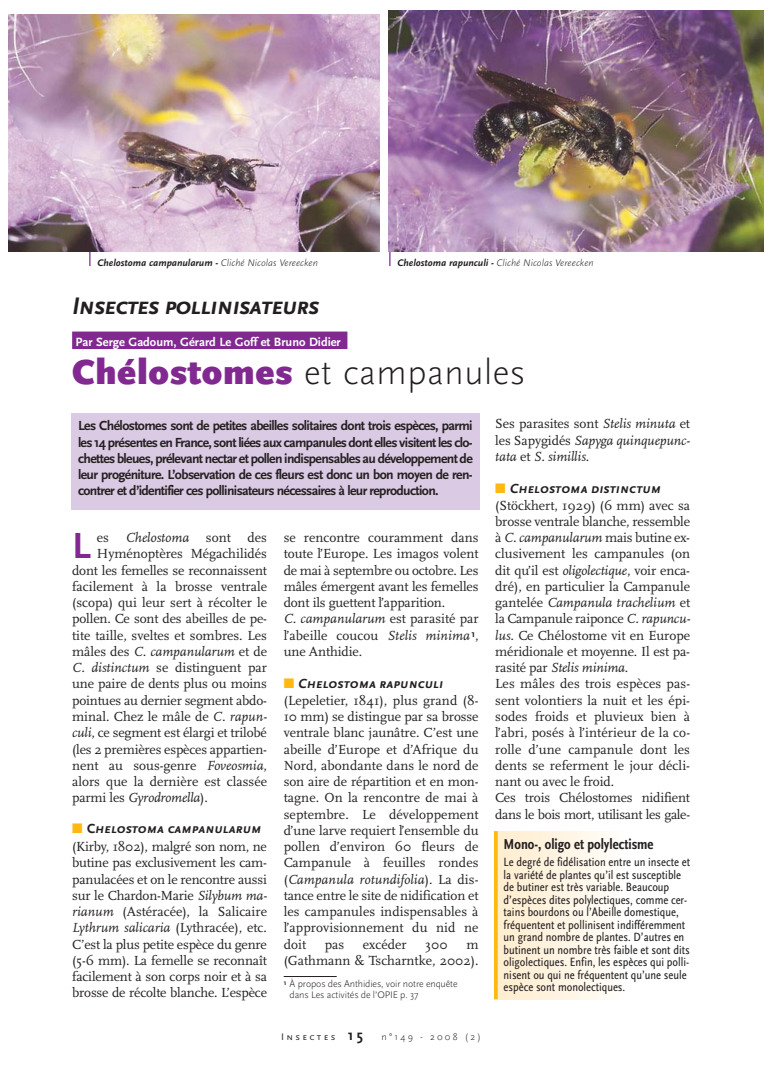
<style>
.page{position:relative;width:780px;height:1088px;background:#fff}
.page>*{position:absolute;margin:0;border:0;box-sizing:border-box;transform-origin:0 0}
.t1{font:700 37.88px "Scala Sans";color:#812990}
.t2{font:300 36.25px "Scala Sans";letter-spacing:.015em;color:#231f20}
.t3{font:italic 700 25px "Scala Sans Caps";letter-spacing:-.045em;color:#231f20}
.t4{font:700 condensed 15px "Scala Sans";color:#231f20}
.t5{font:13.75px/16.2px "Scala";color:#231f20;text-align:justify}
.t6{font:700 13.75px/16.2px "Scala Sans";letter-spacing:-.045em;color:#231f20;text-align:justify}
.t7{font:italic 13.75px/16.2px "Scala";letter-spacing:-.005em;color:#231f20;text-align:justify}
.t8{font:italic 700 13.75px "Scala Sans Caps";letter-spacing:-.005em;color:#231f20}
.t9{font:12.5px/12.5px "Scala Sans Regular Con";color:#231f20}
.t10{font:700 12.5px "Scala Sans";color:#fff}
.t11{font:300 10px/10px "Scala Sans";letter-spacing:-.01em;color:#231f20}
.t12{font:italic 700 10px "Scala Sans";color:#231f20}
.t13{font:italic 300 10px "Scala Sans";color:#231f20}
.s1{font-weight:300}
.s2{font-weight:700}
.s3{color:#812990}
.s4{font-weight:900;color:#812990}
.s5{font-style:normal}
.s6{font-style:italic}
.s7{color:#fdb912}
.s8{font-family:"Scala Sans Caps";font-weight:400}
.s9{font-weight:700;font-size:15px}
</style>
<div class="page">
<div style="left:72px;top:331px;width:275px;height:18px;background:#812990"></div>
<svg style="left:89px;top:252px;width:1px;height:14px"></svg>
<img style="left:9px;top:14px;width:370px;height:238px">
<div style="left:71px;top:413px;width:409px;height:96px;background:#dacae3"></div>
<svg style="left:389px;top:252px;width:1px;height:14px"></svg>
<div style="left:497px;top:831px;width:127px;height:168px;background:linear-gradient(to right,#ffedcd,#fffdfb)"></div>
<hr style="left:494px;top:831px;width:3px;height:168px;background:#fdb912">
<img style="left:389px;top:11px;width:374px;height:241px">
<hr style="left:284px;top:976px;width:53px;height:1px;background:#231f20">
<p class="t12" style="left:98px;top:258px;width:222px">Chelostoma campanularum - <span class="s1">Cliché Nicolas Vereecken</span></p>
<p class="t13" style="left:397px;top:258px;width:198px"><span class="s2">Chelostoma rapunculi -</span> Cliché Nicolas Vereecken</p>
<h3 class="t3" style="left:72px;top:291px;width:249px">Insectes pollinisateurs</h3>
<p class="t10" style="left:76px;top:336px;width:273px">Par Serge Gadoum, Gérard Le Goff et Bruno Didier <span class="s3">.</span></p>
<h2 class="t2" style="left:72px;top:357px;width:455px"><span class="s4">Chélostomes</span> et campanules</h2>
<p class="t6" style="left:78px;top:419px;width:396px">Les Chélostomes sont de petites abeilles solitaires dont trois espèces, parmi les 14 présentes en France, sont liées aux campanules dont elles visitent les clo&shy;chettes bleues, prélevant nectar et pollen indispensables au développement de leur progéniture. L’observation de ces fleurs est donc un bon moyen de ren&shy;contrer et d’identifier ces pollinisateurs nécessaires à leur reproduction.</p>
<h1 class="t1" style="left:72px;top:531px;width:20px">L</h1>
<p class="t7" style="left:97px;top:531px;width:172px"><span class="s5">es</span> Chelostoma <span class="s5">sont des</span></p>
<p class="t5" style="left:97px;top:547px;width:172px">Hyménoptères Mégachilidés</p>
<p class="t5" style="left:72px;top:563px;width:196px">dont les femelles se reconnaissent</p>
<p class="t5" style="left:72px;top:579px;width:196px">facilement à la brosse ventrale</p>
<p class="t5" style="left:72px;top:596px;width:196px">(scopa) qui leur sert à récolter le</p>
<p class="t5" style="left:72px;top:612px;width:196px">pollen. Ce sont des abeilles de pe-</p>
<p class="t5" style="left:72px;top:628px;width:196px">tite taille, sveltes et sombres. Les</p>
<p class="t7" style="left:72px;top:644px;width:196px"><span class="s5">mâles des</span> C. campanularum <span class="s5">et de</span></p>
<p class="t5" style="left:72px;top:661px;width:196px"><span class="s6">C. distinctum</span> se distinguent par</p>
<p class="t5" style="left:72px;top:677px;width:196px">une paire de dents plus ou moins</p>
<p class="t5" style="left:72px;top:693px;width:196px">pointues au dernier segment abdo-</p>
<p class="t5" style="left:72px;top:709px;width:196px">minal. Chez le mâle de <span class="s6">C. rapun-</span></p>
<p class="t5" style="left:72px;top:726px;width:196px"><span class="s6">culi</span>, ce segment est élargi et trilobé</p>
<p class="t5" style="left:72px;top:742px;width:196px">(les 2 premières espèces appartien-</p>
<p class="t5" style="left:72px;top:758px;width:196px">nent au sous-genre <span class="s6">Foveosmia</span>,</p>
<p class="t5" style="left:72px;top:774px;width:196px">alors que la dernière est classée</p>
<p class="t7" style="left:72px;top:791px;width:137px"><span class="s5">parmi les</span> Gyrodromella<span class="s5">).</span></p>
<p class="t8" style="left:72px;top:820px;width:191px"><span class="s7">■</span> <span class="s5">C</span>helostoma campanularum</p>
<p class="t5" style="left:72px;top:839px;width:196px">(Kirby, 1802), malgré son nom, ne butine pas exclusivement les cam&shy;panulacées et on le rencontre aussi sur le Chardon-Marie <span class="s6">Silybum ma&shy;rianum</span> (Astéracée), la Salicaire <span class="s6">Lythrum salicaria</span> (Lythracée), etc.<br>C’est la plus petite espèce du genre (5-6 mm). La femelle se reconnaît facilement à son corps noir et à sa brosse de récolte blanche. L’espèce</p>
<p class="t5" style="left:284px;top:531px;width:196px;text-align:left">se rencontre couramment dans toute l’Europe. Les imagos volent de mai à septembre ou octobre. Les mâles émergent avant les femelles dont ils guettent l’apparition.<br><span class="s6">C. campanularum</span> est parasité par l’abeille coucou <span class="s6">Stelis minima</span><sup>1</sup>, une Anthidie.</p>
<p class="t8" style="left:284px;top:676px;width:161px"><span class="s7">■</span> Chelostoma rapunculi</p>
<p class="t5" style="left:284px;top:693px;width:196px">(Lepeletier, 1841), plus grand (8- 10 mm) se distingue par sa brosse ventrale blanc jaunâtre. C’est une abeille d’Europe et d’Afrique du Nord, abondante dans le nord de son aire de répartition et en mon&shy;tagne. On la rencontre de mai à septembre. Le développement d’une larve requiert l’ensemble du pollen d’environ 60 fleurs de Campanule à feuilles rondes (<span class="s6">Campanula rotundifolia</span>). La dis&shy;tance entre le site de nidification et les campanules indispensables à l’approvisionnement du nid ne doit</p>
<p class="t5" style="left:324px;top:937px;width:21px">pas</p>
<p class="t5" style="left:363px;top:937px;width:45px">excéder</p>
<p class="t5" style="left:425px;top:937px;width:24px">300</p>
<p class="t5" style="left:284px;top:937px;width:196px;text-align:right">m<br>(Gathmann &amp; Tscharntke, 2002).</p>
<p class="t11" style="left:289px;top:980px;width:169px;text-indent:-6px"><sup>1</sup> À propos des Anthidies, voir notre enquête dans Les activités de l’OPIE p. 37</p>
<p class="t11" style="left:281px;top:1033px;width:201px"><span class="s8">Insectes</span> <span class="s9">15</span> n°149 - 2008 (2)</p>
<p class="t7" style="left:495px;top:417px;width:196px"><span class="s5">Ses parasites sont</span> Stelis minuta <span class="s5">et les Sapygidés</span> Sapyga quinquepunc&shy;tata <span class="s5">et</span> S. simillis<span class="s5">.</span></p>
<p class="t8" style="left:495px;top:481px;width:167px"><span class="s7">■</span> Chelostoma distinctum</p>
<p class="t5" style="left:495px;top:498px;width:196px;text-align:left">(Stöckhert, 1929) (6 mm) avec sa brosse ventrale blanche, ressemble à <span class="s6">C. campanularum</span> mais butine ex&shy;clusivement les campanules (on dit qu’il est <span class="s6">oligolectique</span>, voir enca&shy;dré), en particulier la Campanule gantelée <span class="s6">Campanula trachelium</span> et la Campanule raiponce <span class="s6">C. rapuncu&shy;lus.</span> Ce Chélostome vit en Europe méridionale et moyenne. Il est pa&shy;rasité par <span class="s6">Stelis minima</span>.<br>Les mâles des trois espèces pas&shy;sent volontiers la nuit et les épi&shy;sodes froids et pluvieux bien à l’abri, posés à l’intérieur de la co&shy;rolle d’une campanule dont les dents se referment le jour décli&shy;nant ou avec le froid.<br>Ces trois Chélostomes nidifient dans le bois mort, utilisant les gale-</p>
<p class="t4" style="left:503px;top:838px;width:151px">Mono-, oligo et polylectisme</p>
<p class="t9" style="left:503px;top:857px;width:188px">Le degré de fidélisation entre un insecte et la variété de plantes qu’il est susceptible de butiner est très variable. Beaucoup d’espèces dites polylectiques, comme cer&shy;tains bourdons ou l’Abeille domestique, fréquentent et pollinisent indifféremment un grand nombre de plantes. D’autres en butinent un nombre très faible et sont dits oligolectiques. Enfin, les espèces qui polli&shy;nisent ou qui ne fréquentent qu’une seule espèce sont monolectiques.</p>
</div>
